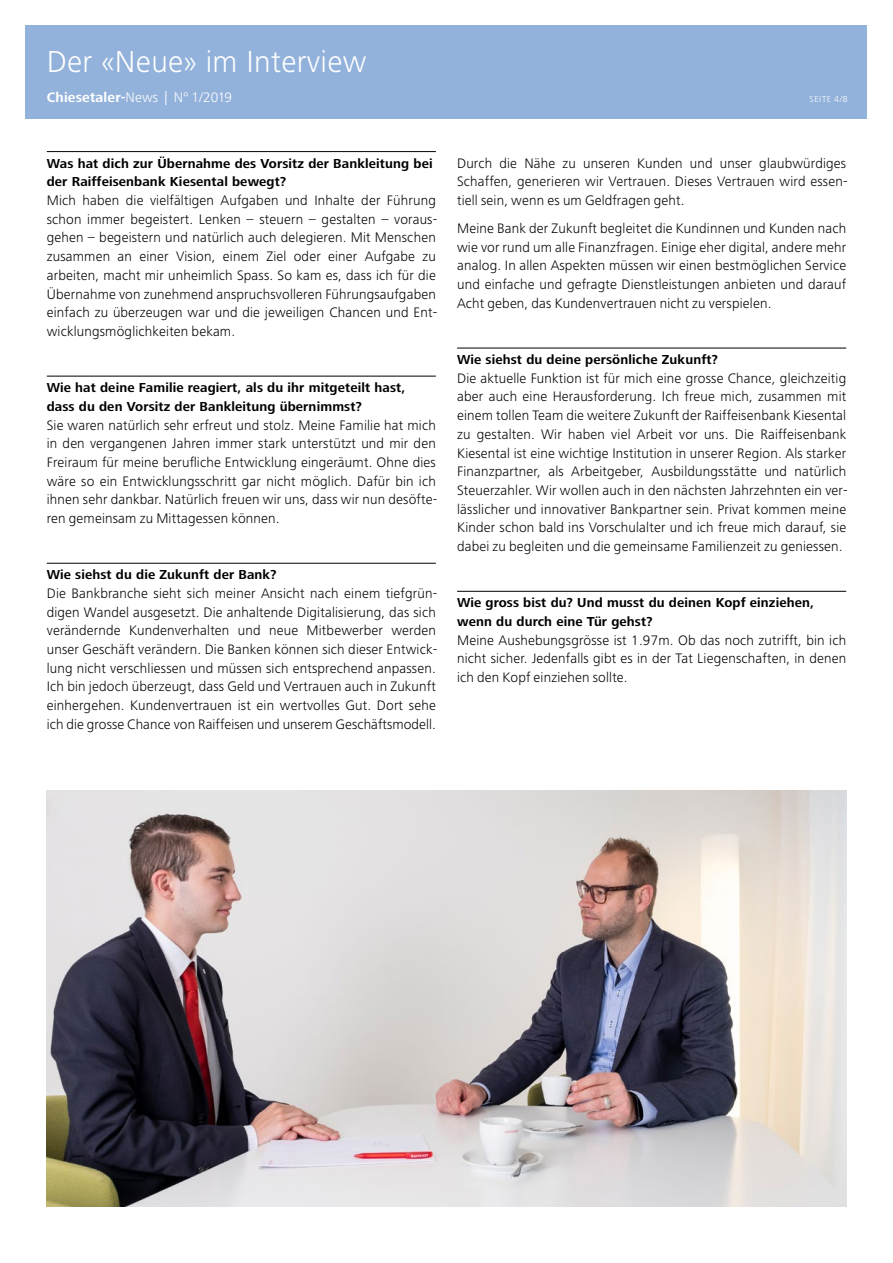
<style>
.page{position:relative;width:893px;height:1263px;background:#fff}
.page>*{position:absolute;margin:0;border:0;box-sizing:border-box;transform-origin:0 0}
.t1{font:300 31.5px "Frutiger Next LT";letter-spacing:.01em;color:#fff}
.t2{font:300 14.25px/18.8px "Frutiger Next LT";letter-spacing:.01em;color:#000;text-align:justify}
.t3{font:300 14.25px "Frutiger Next LT";letter-spacing:.01em;color:#fff}
.t4{font:700 13.5px/18.8px "Frutiger Next LT";letter-spacing:.01em;color:#000}
.t5{font:300 9px "Frutiger Next LT";letter-spacing:.07em;color:#fff}
.s1{font-weight:700}
</style>
<div class="page">
<div style="left:26px;top:26px;width:841px;height:93px;background:#93b2db"></div>
<img style="left:47px;top:791px;width:799px;height:415px">
<hr style="left:47px;top:151px;width:389px;height:1px;background:#000">
<hr style="left:47px;top:376px;width:389px;height:1px;background:#000">
<hr style="left:47px;top:563px;width:389px;height:1px;background:#000">
<hr style="left:457px;top:348px;width:389px;height:1px;background:#000">
<hr style="left:457px;top:591px;width:389px;height:1px;background:#000">
<h1 class="t1" style="left:47px;top:44px;width:321px">Der «Neue» im Interview</h1>
<p class="t3" style="left:47px;top:90px;width:187px"><span class="s1">Chiesetaler-</span>News | N° 1/2019</p>
<p class="t5" style="left:810px;top:94px;width:39px">SEITE 4/8</p>
<p class="t4" style="left:47px;top:154px;width:387px">Was hat dich zur Übernahme des Vorsitz der Bankleitung bei der Raiffeisenbank Kiesental bewegt?</p>
<p class="t2" style="left:47px;top:191px;width:392px">Mich haben die vielfältigen Aufgaben und Inhalte der Führung schon immer begeistert. Lenken – steuern – gestalten – voraus&shy;gehen – begeistern und natürlich auch delegieren. Mit Menschen zusammen an einer Vision, einem Ziel oder einer Aufgabe zu arbeiten, macht mir unheimlich Spass. So kam es, dass ich für die Übernahme von zunehmend anspruchsvolleren Führungsaufgaben einfach zu überzeugen war und die jeweiligen Chancen und Ent&shy;wicklungsmöglichkeiten bekam.</p>
<p class="t4" style="left:47px;top:378px;width:360px">Wie hat deine Familie reagiert, als du ihr mitgeteilt hast, dass du den Vorsitz der Bankleitung übernimmst?</p>
<p class="t2" style="left:47px;top:415px;width:392px">Sie waren natürlich sehr erfreut und stolz. Meine Familie hat mich in den vergangenen Jahren immer stark unterstützt und mir den Freiraum für meine berufliche Entwicklung eingeräumt. Ohne dies wäre so ein Entwicklungsschritt gar nicht möglich. Dafür bin ich ihnen sehr dankbar. Natürlich freuen wir uns, dass wir nun desöfte&shy;ren gemeinsam zu Mittagessen können.</p>
<p class="t4" style="left:47px;top:565px;width:231px">Wie siehst du die Zukunft der Bank?</p>
<p class="t2" style="left:47px;top:584px;width:392px">Die Bankbranche sieht sich meiner Ansicht nach einem tiefgrün&shy;digen Wandel ausgesetzt. Die anhaltende Digitalisierung, das sich verändernde Kundenverhalten und neue Mitbewerber werden unser Geschäft verändern. Die Banken können sich dieser Entwick&shy;lung nicht verschliessen und müssen sich entsprechend anpassen.<br>Ich bin jedoch überzeugt, dass Geld und Vertrauen auch in Zukunft einhergehen. Kundenvertrauen ist ein wertvolles Gut. Dort sehe ich die grosse Chance von Raiffeisen und unserem Geschäftsmodell.</p>
<p class="t2" style="left:457px;top:153px;width:392px">Durch die Nähe zu unseren Kunden und unser glaubwürdiges Schaffen, generieren wir Vertrauen. Dieses Vertrauen wird essen&shy;tiell sein, wenn es um Geldfragen geht.</p>
<p class="t2" style="left:457px;top:219px;width:391px">Meine Bank der Zukunft begleitet die Kundinnen und Kunden nach wie vor rund um alle Finanzfragen. Einige eher digital, andere mehr analog. In allen Aspekten müssen wir einen bestmöglichen Service und einfache und gefragte Dienstleistungen anbieten und darauf Acht geben, das Kundenvertrauen nicht zu verspielen.</p>
<p class="t4" style="left:457px;top:350px;width:262px">Wie siehst du deine persönliche Zukunft?</p>
<p class="t2" style="left:457px;top:369px;width:392px">Die aktuelle Funktion ist für mich eine grosse Chance, gleichzeitig aber auch eine Herausforderung. Ich freue mich, zusammen mit einem tollen Team die weitere Zukunft der Raiffeisenbank Kiesental zu gestalten. Wir haben viel Arbeit vor uns. Die Raiffeisenbank Kiesental ist eine wichtige Institution in unserer Region. Als starker Finanzpartner, als Arbeitgeber, Ausbildungsstätte und natürlich Steuerzahler. Wir wollen auch in den nächsten Jahrzehnten ein ver&shy;lässlicher und innovativer Bankpartner sein. Privat kommen meine Kinder schon bald ins Vorschulalter und ich freue mich darauf, sie dabei zu begleiten und die gemeinsame Familienzeit zu geniessen.</p>
<p class="t4" style="left:457px;top:593px;width:358px">Wie gross bist du? Und musst du deinen Kopf einziehen, wenn du durch eine Tür gehst?</p>
<p class="t2" style="left:457px;top:631px;width:391px">Meine Aushebungsgrösse ist 1.97m. Ob das noch zutrifft, bin ich nicht sicher. Jedenfalls gibt es in der Tat Liegenschaften, in denen ich den Kopf einziehen sollte.</p>
</div>
